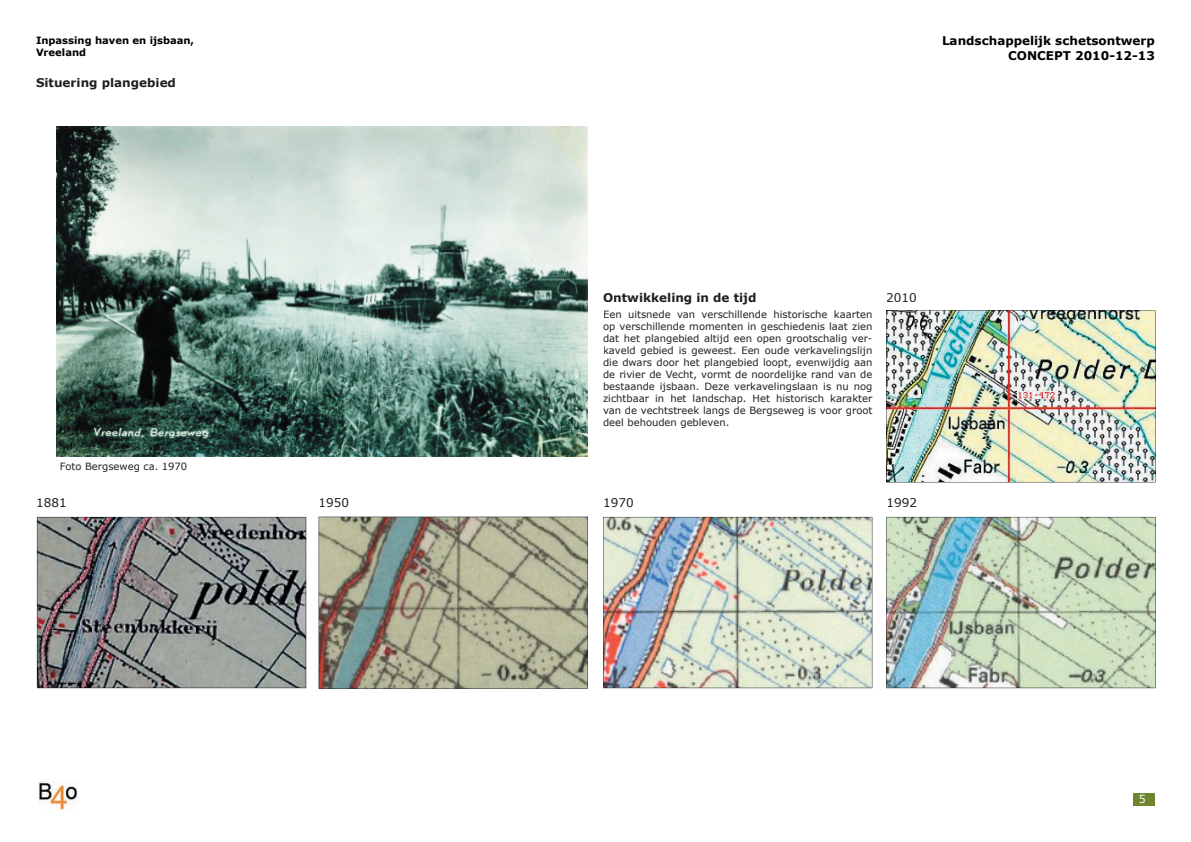
<style>
.page{position:relative;width:1191px;height:842px;background:#fff}
.page>*{position:absolute;margin:0;border:0;box-sizing:border-box;transform-origin:0 0}
.t1{font:700 12px/14.4px "Verdana";color:#000;text-align:right}
.t2{font:700 12px "Verdana";color:#231f20}
.t3{font:12px "Verdana";color:#231f20}
.t4{font:11px "Verdana";color:#fff}
.t5{font:10px/12px "Verdana";color:#231f20;text-align:justify}
.t6{font:700 10px/12px "Verdana";color:#000}
</style>
<div class="page">
<div style="left:1133px;top:793px;width:22px;height:13px;background:#6f8631"></div>
<img style="left:38px;top:782px;width:40px;height:28px">
<img style="left:37px;top:517px;width:269px;height:171px">
<svg style="left:318px;top:517px;width:270px;height:172px;background:#9e9d88"></svg>
<img style="left:603px;top:517px;width:269px;height:171px">
<img style="left:57px;top:127px;width:531px;height:329px">
<img style="left:886px;top:310px;width:269px;height:172px">
<img style="left:886px;top:517px;width:269px;height:171px">
<p class="t6" style="left:36px;top:34px;width:160px">Inpassing haven en ijsbaan,<br>Vreeland</p>
<p class="t1" style="left:942px;top:33px;width:214px">Landschappelijk schetsontwerp<br>CONCEPT 2010-12-13</p>
<p class="t2" style="left:36px;top:75px;width:141px">Situering plangebied</p>
<p class="t2" style="left:603px;top:289px;width:155px">Ontwikkeling in de tijd</p>
<p class="t5" style="left:60px;top:460px;width:129px">Foto Bergseweg ca. 1970</p>
<p class="t5" style="left:603px;top:308px;width:271px">Een uitsnede van verschillende historische kaarten op verschillende momenten in geschiedenis laat zien dat het plangebied altijd een open grootschalig ver&shy;kaveld gebied is geweest. Een oude verkavelingslijn die dwars door het plangebied loopt, evenwijdig aan de rivier de Vecht, vormt de noordelijke rand van de bestaande ijsbaan. Deze verkavelingslaan is nu nog zichtbaar in het landschap. Het historisch karakter van de vechtstreek langs de Bergseweg is voor groot deel behouden gebleven.</p>
<p class="t3" style="left:36px;top:494px;width:32px">1881</p>
<p class="t3" style="left:318px;top:494px;width:32px">1950</p>
<p class="t3" style="left:603px;top:494px;width:32px">1970</p>
<p class="t3" style="left:886px;top:289px;width:32px">2010</p>
<p class="t3" style="left:886px;top:494px;width:32px">1992</p>
<p class="t4" style="left:1138px;top:792px;width:8px">5</p>
</div>
